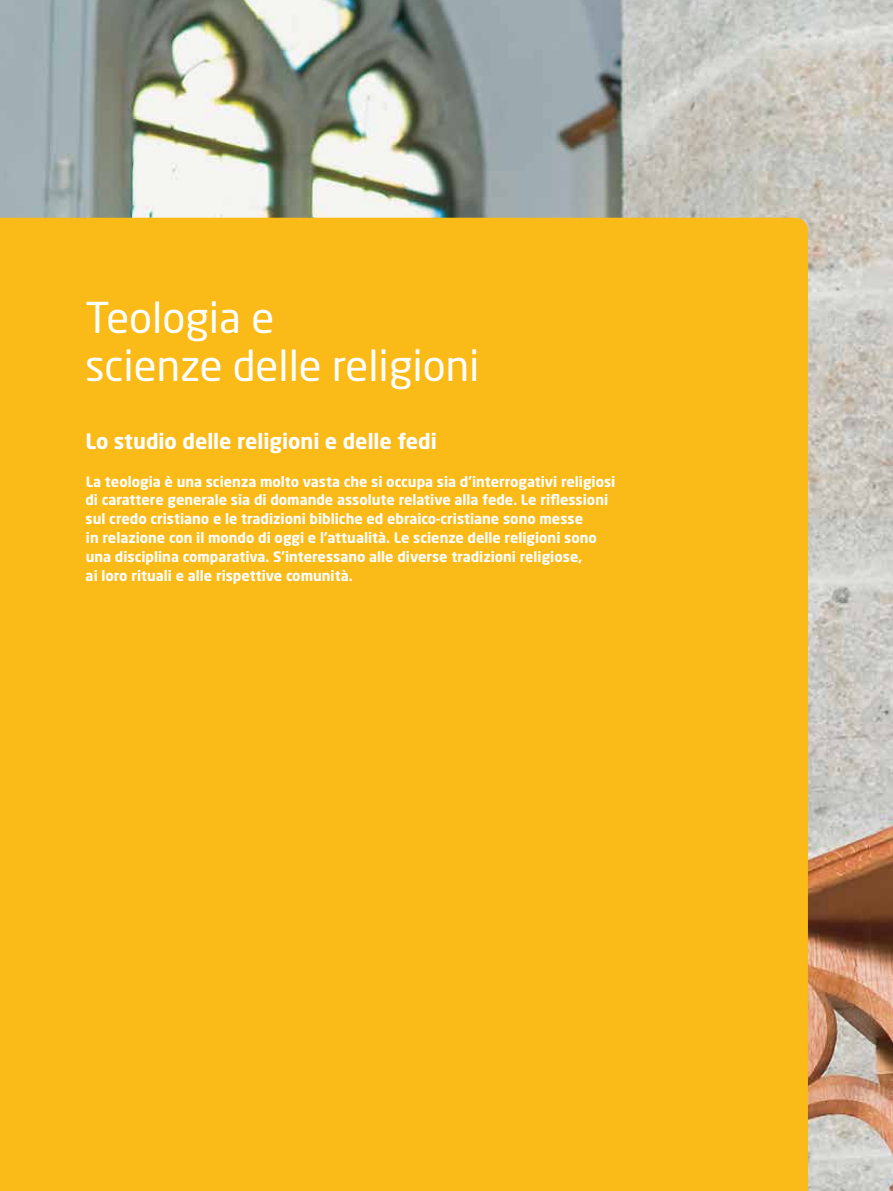
<style>
.page{position:relative;width:893px;height:1191px;background:#fff}
.page>*{position:absolute;margin:0;border:0;box-sizing:border-box;transform-origin:0 0}
.t1{font:42px/48px "Neo Sans Pro";color:#fff}
.t2{font:700 21px "Neo Sans Pro";color:#fff}
.t3{font:700 14.25px/18.8px "Neo Sans Pro";color:#fff}
</style>
<div class="page">
<img style="left:0;top:0;width:893px;height:1191px">
<div style="left:0;top:218px;width:808px;height:973px;background:#faba17"></div>
<h1 class="t1" style="left:85px;top:292px;width:396px">Teologia e<br>scienze delle religioni</h1>
<h2 class="t2" style="left:85px;top:428px;width:353px">Lo studio delle religioni e delle fedi</h2>
<p class="t3" style="left:85px;top:471px;width:531px">La teologia è una scienza molto vasta che si occupa sia d’interrogativi religiosi di carattere generale sia di domande assolute relative alla fede. Le riflessioni sul credo cristiano e le tradizioni bibliche ed ebraico-cristiane sono messe<br>in relazione con il mondo di oggi e l’attualità. Le scienze delle religioni sono una disciplina comparativa. S’interessano alle diverse tradizioni religiose,<br>ai loro rituali e alle rispettive comunità.</p>
</div>
